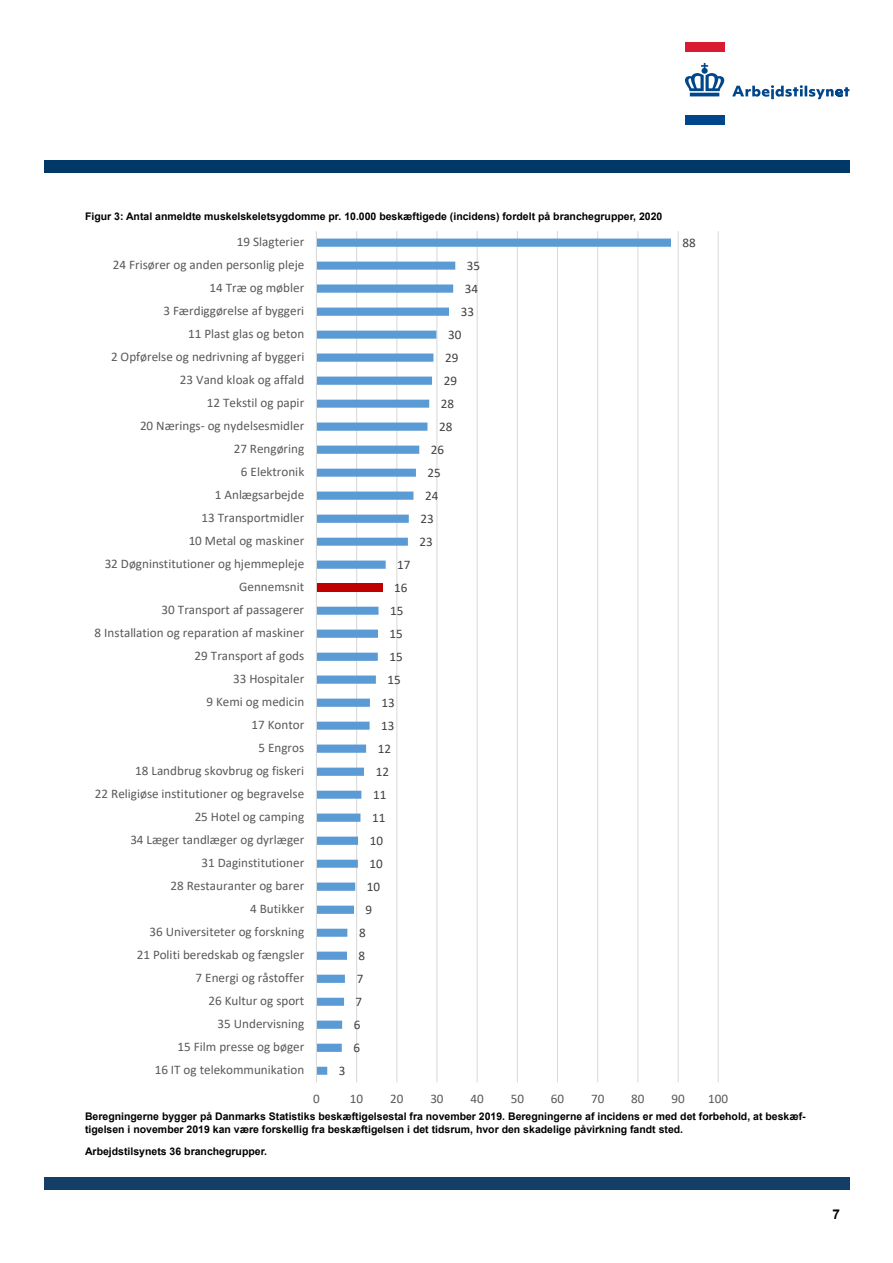
<style>
.page{position:relative;width:893px;height:1263px;background:#fff}
.page>*{position:absolute;margin:0;border:0;box-sizing:border-box;transform-origin:0 0}
.t1{font:700 13.5px "Arial";color:#000}
.t2{font:13.05px "Calibri";color:#595959}
.t3{font:13.05px "Calibri";color:#404040}
.t4{font:700 10.5px/13.5px "Arial";color:#000}
</style>
<div class="page">
<div style="left:44px;top:161px;width:805px;height:12px;background:#003867"></div>
<div style="left:44px;top:1178px;width:805px;height:12px;background:#133e68"></div>
<svg style="left:732px;top:85px;width:117px;height:14px"></svg>
<div style="left:685px;top:42px;width:39px;height:9px;background:#da1a32"></div>
<svg style="left:685px;top:63px;width:39px;height:33px"></svg>
<div style="left:685px;top:115px;width:39px;height:9px;background:#00468b"></div>
<hr style="left:356px;top:231px;width:1px;height:851px;background:#d9d9d9">
<hr style="left:396px;top:231px;width:1px;height:851px;background:#d9d9d9">
<hr style="left:436px;top:231px;width:1px;height:851px;background:#d9d9d9">
<hr style="left:477px;top:231px;width:1px;height:851px;background:#d9d9d9">
<hr style="left:517px;top:231px;width:1px;height:851px;background:#d9d9d9">
<hr style="left:557px;top:231px;width:1px;height:851px;background:#d9d9d9">
<hr style="left:597px;top:231px;width:1px;height:851px;background:#d9d9d9">
<hr style="left:637px;top:231px;width:1px;height:851px;background:#d9d9d9">
<hr style="left:678px;top:231px;width:1px;height:851px;background:#d9d9d9">
<hr style="left:718px;top:231px;width:1px;height:851px;background:#d9d9d9">
<svg style="left:317px;top:239px;width:354px;height:836px"></svg>
<hr style="left:316px;top:231px;width:1px;height:851px;background:#d9d9d9">
<p class="t4" style="left:85px;top:210px;width:579px">Figur 3: Antal anmeldte muskelskeletsygdomme pr. 10.000 beskæftigede (incidens) fordelt på branchegrupper, 2020</p>
<p class="t2" style="left:237px;top:233px;width:69px">19 Slagterier</p>
<p class="t2" style="left:113px;top:256px;width:193px">24 Frisører og anden personlig pleje</p>
<p class="t3" style="left:467px;top:257px;width:15px">35</p>
<p class="t2" style="left:209px;top:279px;width:96px">14 Træ og møbler</p>
<p class="t3" style="left:465px;top:280px;width:15px">34</p>
<p class="t2" style="left:163px;top:302px;width:142px">3 Færdiggørelse af byggeri</p>
<p class="t3" style="left:461px;top:303px;width:15px">33</p>
<p class="t2" style="left:188px;top:325px;width:118px">11 Plast glas og beton</p>
<p class="t3" style="left:448px;top:326px;width:15px">30</p>
<p class="t2" style="left:111px;top:348px;width:195px">2 Opførelse og nedrivning af byggeri</p>
<p class="t3" style="left:445px;top:349px;width:15px">29</p>
<p class="t2" style="left:180px;top:371px;width:126px">23 Vand kloak og affald</p>
<p class="t3" style="left:444px;top:372px;width:15px">29</p>
<p class="t2" style="left:207px;top:394px;width:99px">12 Tekstil og papir</p>
<p class="t3" style="left:441px;top:395px;width:15px">28</p>
<p class="t2" style="left:140px;top:417px;width:166px">20 Nærings- og nydelsesmidler</p>
<p class="t3" style="left:439px;top:418px;width:15px">28</p>
<p class="t2" style="left:234px;top:440px;width:72px">27 Rengøring</p>
<p class="t3" style="left:431px;top:441px;width:15px">26</p>
<p class="t2" style="left:241px;top:463px;width:65px">6 Elektronik</p>
<p class="t3" style="left:428px;top:464px;width:15px">25</p>
<p class="t2" style="left:215px;top:486px;width:91px">1 Anlægsarbejde</p>
<p class="t3" style="left:425px;top:487px;width:15px">24</p>
<p class="t2" style="left:201px;top:509px;width:104px">13 Transportmidler</p>
<p class="t3" style="left:420px;top:510px;width:15px">23</p>
<p class="t2" style="left:189px;top:532px;width:117px">10 Metal og maskiner</p>
<p class="t3" style="left:420px;top:533px;width:15px">23</p>
<p class="t2" style="left:105px;top:555px;width:201px">32 Døgninstitutioner og hjemmepleje</p>
<p class="t3" style="left:397px;top:556px;width:15px">17</p>
<p class="t2" style="left:239px;top:578px;width:67px">Gennemsnit</p>
<p class="t3" style="left:394px;top:579px;width:15px">16</p>
<p class="t2" style="left:162px;top:601px;width:144px">30 Transport af passagerer</p>
<p class="t3" style="left:390px;top:602px;width:15px">15</p>
<p class="t2" style="left:95px;top:624px;width:211px">8 Installation og reparation af maskiner</p>
<p class="t3" style="left:390px;top:625px;width:15px">15</p>
<p class="t2" style="left:195px;top:647px;width:111px">29 Transport af gods</p>
<p class="t3" style="left:389px;top:648px;width:15px">15</p>
<p class="t2" style="left:233px;top:670px;width:73px">33 Hospitaler</p>
<p class="t3" style="left:388px;top:671px;width:15px">15</p>
<p class="t2" style="left:206px;top:693px;width:99px">9 Kemi og medicin</p>
<p class="t3" style="left:382px;top:694px;width:15px">13</p>
<p class="t2" style="left:251px;top:716px;width:54px">17 Kontor</p>
<p class="t3" style="left:381px;top:717px;width:15px">13</p>
<p class="t2" style="left:259px;top:739px;width:47px">5 Engros</p>
<p class="t3" style="left:378px;top:740px;width:15px">12</p>
<p class="t2" style="left:135px;top:762px;width:171px">18 Landbrug skovbrug og fiskeri</p>
<p class="t3" style="left:376px;top:763px;width:15px">12</p>
<p class="t2" style="left:95px;top:785px;width:211px">22 Religiøse institutioner og begravelse</p>
<p class="t3" style="left:373px;top:786px;width:15px">11</p>
<p class="t2" style="left:195px;top:808px;width:111px">25 Hotel og camping</p>
<p class="t3" style="left:372px;top:809px;width:15px">11</p>
<p class="t2" style="left:130px;top:831px;width:175px">34 Læger tandlæger og dyrlæger</p>
<p class="t3" style="left:370px;top:832px;width:15px">10</p>
<p class="t2" style="left:201px;top:854px;width:104px">31 Daginstitutioner</p>
<p class="t3" style="left:370px;top:855px;width:15px">10</p>
<p class="t2" style="left:170px;top:877px;width:135px">28 Restauranter og barer</p>
<p class="t3" style="left:367px;top:878px;width:15px">10</p>
<p class="t2" style="left:250px;top:900px;width:56px">4 Butikker</p>
<p class="t3" style="left:366px;top:901px;width:8px">9</p>
<p class="t2" style="left:149px;top:923px;width:156px">36 Universiteter og forskning</p>
<p class="t3" style="left:359px;top:924px;width:8px">8</p>
<p class="t2" style="left:137px;top:946px;width:169px">21 Politi beredskab og fængsler</p>
<p class="t3" style="left:359px;top:947px;width:8px">8</p>
<p class="t2" style="left:196px;top:969px;width:110px">7 Energi og råstoffer</p>
<p class="t3" style="left:357px;top:970px;width:8px">7</p>
<p class="t2" style="left:208px;top:992px;width:97px">26 Kultur og sport</p>
<p class="t3" style="left:356px;top:993px;width:8px">7</p>
<p class="t2" style="left:218px;top:1015px;width:88px">35 Undervisning</p>
<p class="t3" style="left:354px;top:1016px;width:8px">6</p>
<p class="t2" style="left:178px;top:1038px;width:128px">15 Film presse og bøger</p>
<p class="t3" style="left:353px;top:1039px;width:8px">6</p>
<p class="t2" style="left:155px;top:1061px;width:151px">16 IT og telekommunikation</p>
<p class="t3" style="left:339px;top:1062px;width:8px">3</p>
<p class="t3" style="left:683px;top:234px;width:15px">88</p>
<p class="t2" style="left:313px;top:1089px;width:8px">0</p>
<p class="t2" style="left:350px;top:1089px;width:15px">10</p>
<p class="t2" style="left:390px;top:1089px;width:15px">20</p>
<p class="t2" style="left:430px;top:1089px;width:15px">30</p>
<p class="t2" style="left:470px;top:1089px;width:15px">40</p>
<p class="t2" style="left:511px;top:1089px;width:15px">50</p>
<p class="t2" style="left:551px;top:1089px;width:15px">60</p>
<p class="t2" style="left:591px;top:1089px;width:15px">70</p>
<p class="t2" style="left:631px;top:1089px;width:15px">80</p>
<p class="t2" style="left:671px;top:1089px;width:15px">90</p>
<p class="t2" style="left:708px;top:1089px;width:21px">100</p>
<p class="t4" style="left:85px;top:1109px;width:722px">Beregningerne bygger på Danmarks Statistiks beskæftigelsestal fra november 2019. Beregningerne af incidens er med det forbehold, at beskæf&shy;tigelsen i november 2019 kan være forskellig fra beskæftigelsen i det tidsrum, hvor den skadelige påvirkning fandt sted.</p>
<p class="t4" style="left:85px;top:1145px;width:184px">Arbejdstilsynets 36 branchegrupper.</p>
<p class="t1" style="left:832px;top:1204px;width:9px">7</p>
</div>
